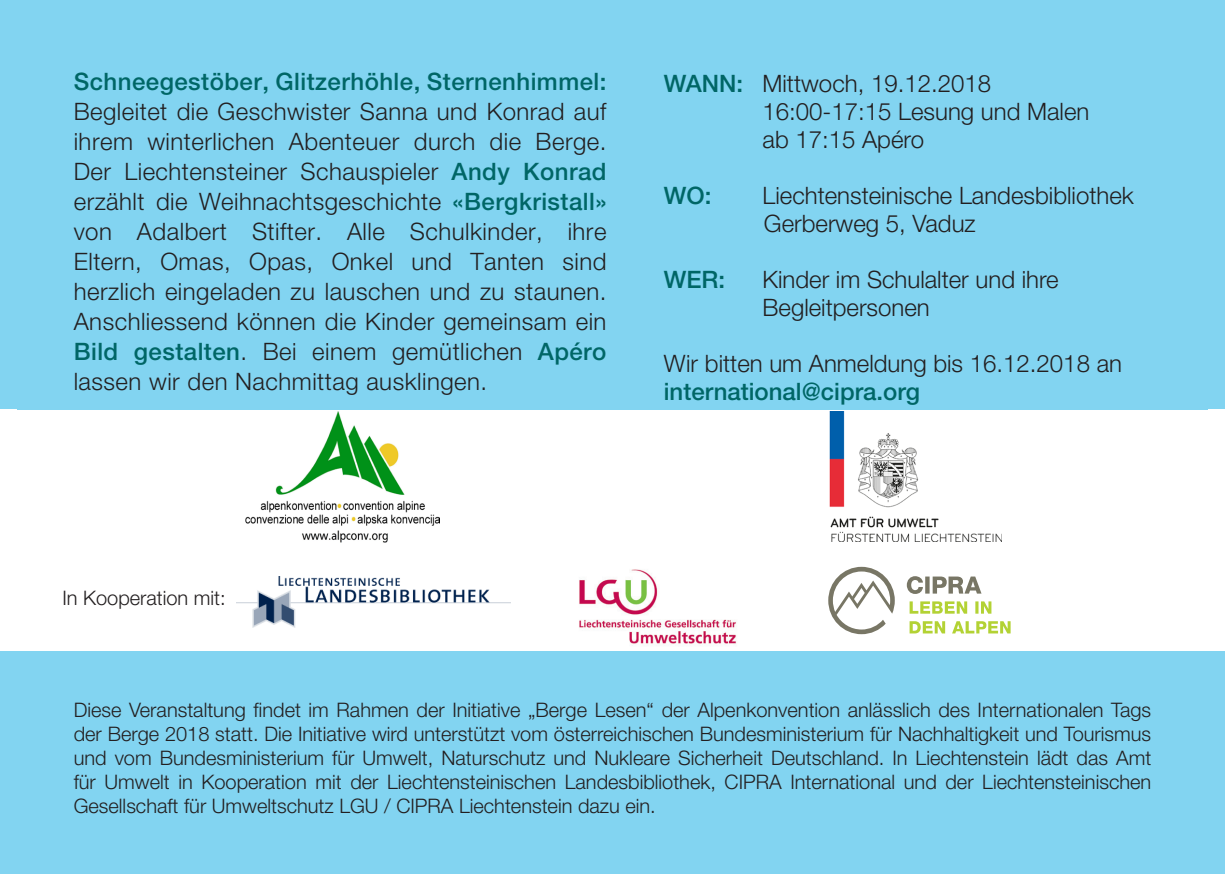
<style>
.page{position:relative;width:1225px;height:874px;background:#fff}
.page>*{position:absolute;margin:0;border:0;box-sizing:border-box;transform-origin:0 0}
.t1{font:300 24px/30px "Helvetica Neue CE";color:#231f20;text-align:justify}
.t2{font:500 24px "Helvetica Neue CE";color:#066}
.t3{font:300 20px/24px "Helvetica Neue CE";color:#231f20;text-align:justify}
.s1{font-weight:500;color:#066}
</style>
<div class="page">
<div style="left:0;top:651px;width:1225px;height:222px;background:#82d4f1"></div>
<div style="left:0;top:0;width:1225px;height:408px;background:#82d4f1"></div>
<img style="left:246px;top:411px;width:193px;height:132px">
<div style="left:17px;top:17px;width:1191px;height:392px;background:#82d4f1"></div>
<img style="left:829px;top:411px;width:173px;height:130px">
<svg style="left:828px;top:566px;width:66px;height:68px"></svg>
<svg style="left:906px;top:576px;width:75px;height:17px"></svg>
<svg style="left:909px;top:621px;width:101px;height:12px"></svg>
<svg style="left:909px;top:601px;width:82px;height:12px"></svg>
<img style="left:237px;top:576px;width:273px;height:51px">
<img style="left:579px;top:569px;width:157px;height:75px">
<p class="t1" style="left:74px;top:66px;width:534px"><span class="s1">Schneegestöber, Glitzerhöhle, Sternenhimmel:<br></span>Begleitet die Geschwister Sanna und Konrad auf ihrem winterlichen Abenteuer durch die Berge.<br>Der Liechtensteiner Schauspieler <span class="s1">Andy Konrad </span>erzählt die Weihnachtsgeschichte <span class="s1">«Bergkristall» </span>von Adalbert Stifter. Alle Schulkinder, ihre Eltern, Omas, Opas, Onkel und Tanten sind herzlich eingeladen zu lauschen und zu staunen.<br>Anschliessend können die Kinder gemeinsam ein <span class="s1">Bild gestalten</span>. Bei einem gemütlichen <span class="s1">Apéro </span>lassen wir den Nachmittag ausklingen.</p>
<p class="t1" style="left:664px;top:68px;width:329px"><span class="s1">WANN:</span> Mittwoch, 19.12.2018</p>
<p class="t1" style="left:762px;top:96px;width:328px">16:00-17:15 Lesung und Malen</p>
<p class="t1" style="left:762px;top:124px;width:163px">ab 17:15 Apéro</p>
<p class="t2" style="left:664px;top:181px;width:49px">WO:</p>
<p class="t1" style="left:762px;top:180px;width:373px">Liechtensteinische Landesbibliothek</p>
<p class="t1" style="left:764px;top:208px;width:213px">Gerberweg 5, Vaduz</p>
<p class="t2" style="left:664px;top:265px;width:63px">WER:</p>
<p class="t1" style="left:762px;top:264px;width:298px">Kinder im Schulalter und ihre</p>
<p class="t1" style="left:762px;top:292px;width:169px">Begleitpersonen</p>
<p class="t1" style="left:664px;top:349px;width:460px;line-height:28px">Wir bitten um Anmeldung bis 16.12.2018 an <span class="s1">international@cipra.org</span></p>
<p class="t3" style="left:62px;top:585px;width:165px">In Kooperation mit:</p>
<p class="t3" style="left:74px;top:697px;width:1079px">Diese Veranstaltung findet im Rahmen der Initiative „Berge Lesen“ der Alpenkonvention anlässlich des Internationalen Tags der Berge 2018 statt. Die Initiative wird unterstützt vom österreichischen Bundesministerium für Nachhaltigkeit und Tourismus und vom Bundesministerium für Umwelt, Naturschutz und Nukleare Sicherheit Deutschland. In Liechtenstein lädt das Amt für Umwelt in Kooperation mit der Liechtensteinischen Landesbibliothek, CIPRA International und der Liechtensteinischen Gesellschaft für Umweltschutz LGU / CIPRA Liechtenstein dazu ein.</p>
</div>
